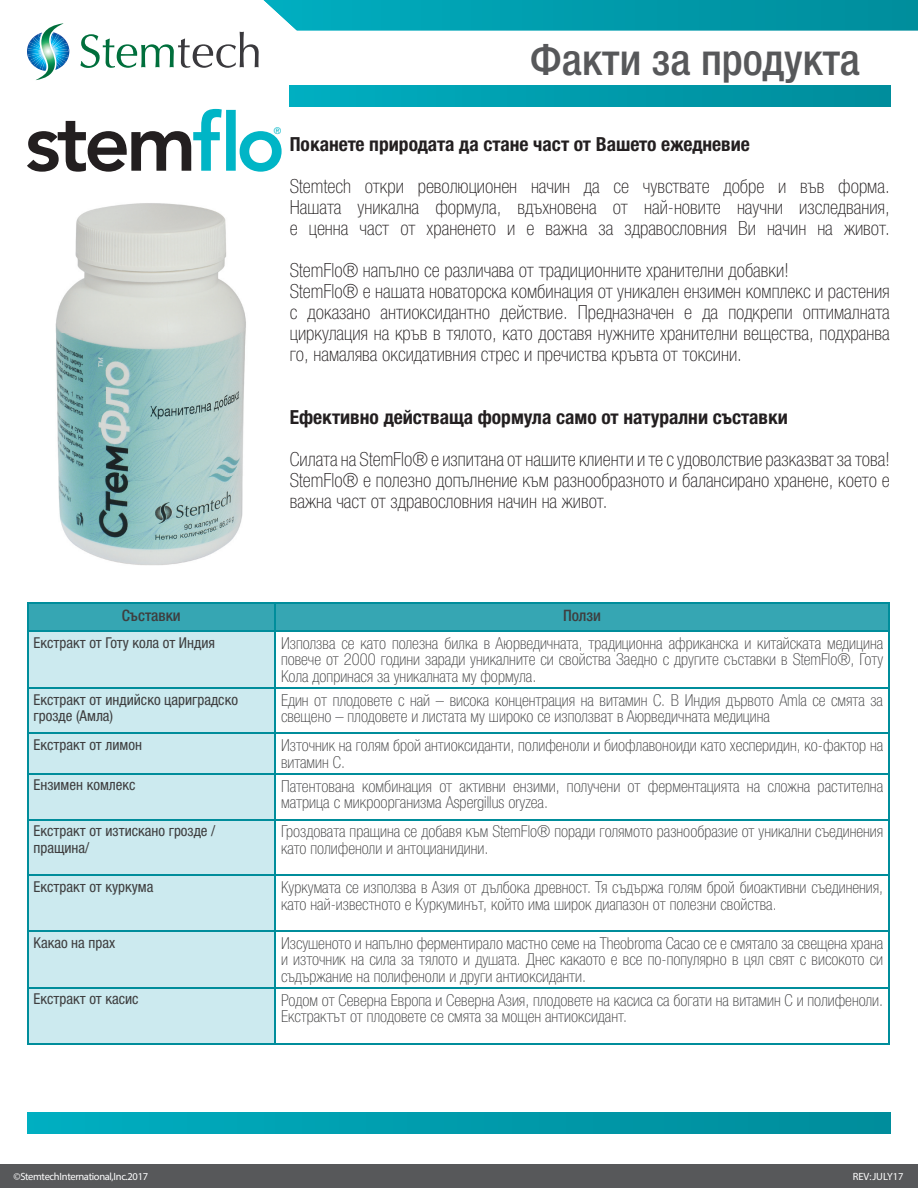
<style>
.page{position:relative;width:918px;height:1188px;background:#fff}
.page>*{position:absolute;margin:0;border:0;box-sizing:border-box;transform-origin:0 0}
.t1{font:500 condensed 43.5px "Helvetica Neue LTW1 G";color:#57585a}
.t2{font:100 condensed 19.5px/21px "Helvetica Neue LTW1 G";color:#231f20;text-align:justify}
.t3{font:700 condensed 19.5px "Helvetica Neue LTW1 G";color:#231f20}
.t4{font:100 condensed 16.5px/16.5px "Helvetica Neue LTW1 G";color:#3e3e3f}
.t5{font:500 condensed 15.75px "Helvetica Neue LTW1 G";color:#3e3e3f}
.t6{font:condensed 15px/16.5px "Helvetica Neue LTW1 G";color:#3e3e3f}
.t7{font:10.5px "Myriad Pro";letter-spacing:-.03em;color:#fff}
.t8{font:10.5px "Myriad Pro";color:#fff}
.t9{font:9.3px "Helvetica Neue";color:#00b5c6}
</style>
<div class="page">
<svg style="left:80px;top:0;width:838px;height:68px"></svg>
<svg style="left:27px;top:23px;width:42px;height:57px"></svg>
<div style="left:0;top:1165px;width:918px;height:23px;background:#57585a"></div>
<img style="left:55px;top:203px;width:191px;height:362px">
<div style="left:28px;top:632px;width:246px;height:411px;background:#cceaef"></div>
<div style="left:27px;top:603px;width:863px;height:28px;background:#36a6b3"></div>
<hr style="left:27px;top:631px;width:1px;height:57px;background:#008d9b">
<hr style="left:889px;top:631px;width:1px;height:57px;background:#008d9b">
<hr style="left:27px;top:688px;width:1px;height:45px;background:#008d9b">
<hr style="left:889px;top:688px;width:1px;height:45px;background:#008d9b">
<hr style="left:27px;top:733px;width:1px;height:40px;background:#008d9b">
<hr style="left:889px;top:733px;width:1px;height:40px;background:#008d9b">
<hr style="left:27px;top:773px;width:248px;height:1px;background:#008d9b">
<hr style="left:27px;top:774px;width:1px;height:45px;background:#008d9b">
<hr style="left:275px;top:773px;width:615px;height:1px;background:#008d9b">
<hr style="left:889px;top:774px;width:1px;height:45px;background:#008d9b">
<hr style="left:27px;top:819px;width:248px;height:1px;background:#008d9b">
<hr style="left:27px;top:820px;width:1px;height:55px;background:#008d9b">
<hr style="left:275px;top:819px;width:615px;height:1px;background:#008d9b">
<hr style="left:889px;top:820px;width:1px;height:55px;background:#008d9b">
<hr style="left:27px;top:875px;width:248px;height:1px;background:#008d9b">
<hr style="left:27px;top:876px;width:1px;height:54px;background:#008d9b">
<hr style="left:275px;top:875px;width:615px;height:1px;background:#008d9b">
<hr style="left:889px;top:876px;width:1px;height:54px;background:#008d9b">
<hr style="left:27px;top:930px;width:248px;height:2px;background:#008d9b">
<hr style="left:27px;top:932px;width:1px;height:55px;background:#008d9b">
<hr style="left:275px;top:930px;width:615px;height:2px;background:#008d9b">
<hr style="left:889px;top:932px;width:1px;height:55px;background:#008d9b">
<hr style="left:27px;top:987px;width:248px;height:1px;background:#008d9b">
<hr style="left:27px;top:988px;width:1px;height:55px;background:#008d9b">
<hr style="left:275px;top:987px;width:615px;height:1px;background:#008d9b">
<hr style="left:889px;top:988px;width:1px;height:55px;background:#008d9b">
<hr style="left:27px;top:1043px;width:248px;height:2px;background:#008d9b">
<hr style="left:275px;top:1043px;width:615px;height:2px;background:#008d9b">
<hr style="left:274px;top:604px;width:2px;height:26px;background:#008d9b">
<hr style="left:28px;top:630px;width:247px;height:2px;background:#008d9b">
<hr style="left:275px;top:630px;width:614px;height:2px;background:#008d9b">
<hr style="left:274px;top:632px;width:2px;height:55px;background:#008d9b">
<hr style="left:28px;top:687px;width:247px;height:2px;background:#008d9b">
<hr style="left:275px;top:687px;width:614px;height:2px;background:#008d9b">
<hr style="left:274px;top:689px;width:2px;height:44px;background:#008d9b">
<hr style="left:28px;top:733px;width:247px;height:1px;background:#008d9b">
<hr style="left:275px;top:733px;width:614px;height:1px;background:#008d9b">
<hr style="left:274px;top:734px;width:2px;height:39px;background:#008d9b">
<hr style="left:274px;top:774px;width:2px;height:45px;background:#008d9b">
<hr style="left:274px;top:820px;width:2px;height:55px;background:#008d9b">
<hr style="left:274px;top:876px;width:2px;height:54px;background:#008d9b">
<hr style="left:274px;top:932px;width:2px;height:55px;background:#008d9b">
<hr style="left:274px;top:988px;width:2px;height:55px;background:#008d9b">
<div style="left:27px;top:1113px;width:863px;height:21px;background:linear-gradient(to right,#00aec0,#008b9a)"></div>
<div style="left:290px;top:86px;width:600px;height:21px;background:linear-gradient(to right,#00aec0,#008c9a)"></div>
<svg style="left:27px;top:109px;width:255px;height:63px"></svg>
<h1 class="t1" style="left:530px;top:33px;width:332px">Факти за продукта</h1>
<p class="t9" style="left:274px;top:125px;width:9px">®</p>
<p class="t3" style="left:290px;top:132px;width:462px">Поканете природата да стане част от Вашето ежедневие</p>
<p class="t2" style="left:290px;top:176px;width:601px">Stemtech откри революционен начин да се чувствате добре и във форма.<br>Нашата уникална формула, вдъхновена от най-новите научни изследвания, е ценна част от храненето и е важна за здравословния Ви начин на живот.</p>
<p class="t2" style="left:290px;top:260px;width:601px;text-align:left">StemFlo® напълно се различава от традиционните хранителни добавки!<br>StemFlo® е нашата новаторска комбинация от уникален ензимен комплекс и растения с доказано антиоксидантно действие. Предназначен е да подкрепи оптималната циркулация на кръв в тялото, като доставя нужните хранителни вещества, подхранва го, намалява оксидативния стрес и пречиства кръвта от токсини.</p>
<p class="t3" style="left:290px;top:405px;width:500px">Ефективно действаща формула само от натурални съставки</p>
<p class="t2" style="left:290px;top:449px;width:602px">Силата на StemFlo® е изпитана от нашите клиенти и те с удоволствие разказват за това!<br>StemFlo® е полезно допълнение към разнообразното и балансирано хранене, което е важна част от здравословния начин на живот.</p>
<p class="t5" style="left:122px;top:606px;width:61px">Съставки</p>
<p class="t5" style="left:563px;top:606px;width:40px">Ползи</p>
<p class="t6" style="left:34px;top:634px;width:183px">Екстракт от Готу кола от Индия</p>
<p class="t4" style="left:281px;top:635px;width:604px;text-align:justify">Използва се като полезна билка в Аюрведичната, традиционна африканска и китайската медицина повече от 2000 години заради уникалните си свойства Заедно с другите съставки в StemFlo®, Готу Кола допринася за уникалната му формула.</p>
<p class="t6" style="left:34px;top:691px;width:206px">Екстракт от индийско цариградско грозде (Амла)</p>
<p class="t4" style="left:281px;top:692px;width:604px">Един от плодовете с най – висока концентрация на витамин С. В Индия дървото Amla се смята за свещено – плодовете и листата му широко се използват в Аюрведичната медицина</p>
<p class="t6" style="left:34px;top:737px;width:110px">Екстракт от лимон</p>
<p class="t4" style="left:281px;top:737px;width:604px">Източник на голям брой антиоксиданти, полифеноли и биофлавоноиди като хесперидин, ко-фактор на витамин С.</p>
<p class="t6" style="left:34px;top:777px;width:103px">Ензимен комлекс</p>
<p class="t4" style="left:281px;top:778px;width:604px">Патентована комбинация от активни ензими, получени от ферментацията на сложна растителна матрица с микроорганизма Aspergillus oryzea.</p>
<p class="t6" style="left:34px;top:823px;width:183px">Екстракт от изтискано грозде / пращина/</p>
<p class="t4" style="left:281px;top:824px;width:604px">Гроздовата пращина се добавя към StemFlo® поради голямото разнообразие от уникални съединения като полифеноли и антоцианидини.</p>
<p class="t6" style="left:34px;top:879px;width:121px">Екстракт от куркума</p>
<p class="t4" style="left:281px;top:879px;width:604px">Куркумата се използва в Азия от дълбока древност. Тя съдържа голям брой биоактивни съединения, като най-известното е Куркуминът, който има широк диапазон от полезни свойства.</p>
<p class="t6" style="left:34px;top:934px;width:83px">Какао на прах</p>
<p class="t4" style="left:281px;top:935px;width:604px;text-align:justify">Изсушеното и напълно ферментирало мастно семе на Theobroma Cacao се е смятало за свещена храна и източник на сила за тялото и душата. Днес какаото е все по-популярно в цял свят с високото си съдържание на полифеноли и други антиоксиданти.</p>
<p class="t6" style="left:34px;top:991px;width:107px">Екстракт от касис</p>
<p class="t4" style="left:281px;top:992px;width:604px">Родом от Северна Европа и Северна Азия, плодовете на касиса са богати на витамин C и полифеноли.<br>Екстрактът от плодовете се смята за мощен антиоксидант.</p>
<p class="t7" style="left:14px;top:1170px;width:136px">© Stemtech International, Inc. 2017</p>
<p class="t8" style="left:853px;top:1170px;width:52px">REV: JULY17</p>
</div>
